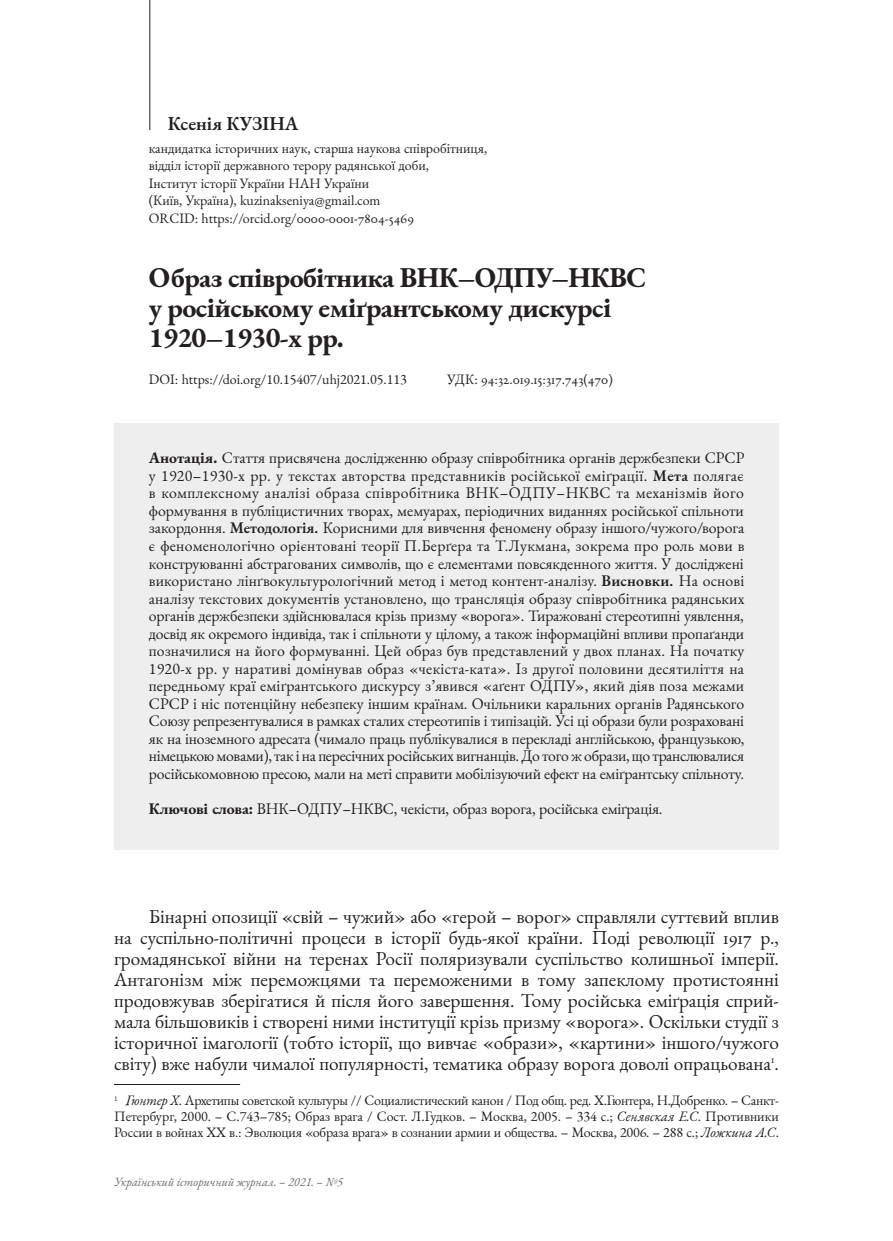
<style>
.page{position:relative;width:893px;height:1241px;background:#fff}
.page>*{position:absolute;margin:0;border:0;box-sizing:border-box;transform-origin:0 0}
.t1{font:700 28px/29.8px "EB Garamond";letter-spacing:-.02em;color:#231f20}
.t2{font:19.25px/21px "EB Garamond";color:#231f20;text-align:justify}
.t3{font:600 19.25px "EB Garamond";color:#231f20}
.t4{font:15.75px/17.5px "EB Garamond";letter-spacing:-.01em;color:#231f20;text-align:justify}
.t5{font:14px/17.5px "EB Garamond";color:#231f20}
.t6{font:italic 12.25px "EB Garamond";color:#6c6d70}
.s1{font-weight:700}
.s2{font-weight:600}
.s3{font-style:italic}
</style>
<div class="page">
<hr style="left:149px;top:0;width:1px;height:130px;background:#231f20">
<div style="left:114px;top:422px;width:665px;height:427px;background:#eeeeef"></div>
<hr style="left:114px;top:1083px;width:126px;height:1px;background:#231f20">
<p class="t3" style="left:168px;top:111px;width:132px">Ксенія КУЗІНА</p>
<p class="t5" style="left:149px;top:139px;width:340px">кандидатка історичних наук, старша наукова співробітниця, відділ історії державного терору радянської доби,<br>Інститут історії України НАН України<br>(Київ, Україна), kuzinakseniya@gmail.com<br>ORCID: https://orcid.org/0000-0001-7804-5469</p>
<h1 class="t1" style="left:149px;top:263px;width:499px">Образ співробітника ВНК–ОДПУ–НКВС у російському еміґрантському дискурсі<br>1920–1930-х рр.</h1>
<p class="t5" style="left:149px;top:370px;width:260px">DOI: https://doi.org/10.15407/uhj2021.05.113</p>
<p class="t5" style="left:447px;top:370px;width:167px">УДК: 94:32.019.15:317.743(470)</p>
<p class="t4" style="left:149px;top:449px;width:597px"><span class="s1">Анотація.</span> Стаття присвячена дослідженню образу співробітника органів держбезпеки СРСР у 1920–1930-х рр. у текстах авторства представників російської еміґрації. <span class="s2">Мета</span> полягає в комплексному аналізі образа співробітника ВНК–ОДПУ–НКВС та механізмів його формування в публіцистичних творах, мемуарах, періодичних виданнях російської спільноти закордоння. <span class="s2">Методологія.</span> Корисними для вивчення феномену образу іншого/чужого/ворога є феноменологічно орієнтовані теорії П.Берґера та Т.Лукмана, зокрема про роль мови в конструюванні абстрагованих символів, що є елементами повсякденного життя. У досліджені використано лінґвокультурологічний метод і метод контент-аналізу. <span class="s2">Висновки.</span> На основі аналізу текстових документів установлено, що трансляція образу співробітника радянських органів держбезпеки здійснювалася крізь призму «ворога». Тиражовані стереотипні уявлення, досвід як окремого індивіда, так і спільноти у цілому, а також інформаційні впливи пропаґанди позначилися на його формуванні. Цей образ був представлений у двох планах. На початку 1920‑х рр. у наративі домінував образ «чекіста-ката». Із другої половини десятиліття на передньому краї еміґрантського дискурсу з’явився «аґент ОДПУ», який діяв поза межами СРСР і ніс потенційну небезпеку іншим країнам. Очільники каральних органів Радянського Союзу репрезентувалися в рамках сталих стереотипів і типізацій. Усі ці образи були розраховані як на іноземного адресата (чимало праць публікувалися в перекладі англійською, французькою, німецькою мовами), так і на пересічних російських вигнанців. До того ж образи, що транслювалися російськомовною пресою, мали на меті справити мобілізуючий ефект на еміґрантську спільноту.</p>
<p class="t4" style="left:149px;top:799px;width:515px"><span class="s1">Ключові слова:</span> ВНК–ОДПУ–НКВС, чекісти, образ ворога, російська еміґрація.</p>
<p class="t2" style="left:114px;top:905px;width:666px;text-indent:35px">Бінарні опозиції «свій – чужий» або «герой – ворог» справляли суттєвий вплив на суспільно-політичні процеси в історії будь-якої країни. Поді революції 1917 р., громадянської війни на теренах Росії поляризували суспільство колишньої імперії.<br>Антагонізм між переможцями та переможеними в тому запеклому протистоянні продовжував зберігатися й після його завершення. Тому російська еміґрація сприй&shy;мала більшовиків і створені ними інституції крізь призму «ворога». Оскільки студії з історичної імагології (тобто історії, що вивчає «образи», «картини» іншого/чужого світу) вже набули чималої популярності, тематика образу ворога доволі опрацьована<sup>1</sup>.</p>
<p class="t5" style="left:114px;top:1092px;width:666px;line-height:15.8px;text-align:justify"><sup>1</sup> <span class="s3">Гюнтер Х</span>. Архетипы советской культуры // Социалистический канон / Под общ. ред. Х.Гюнтера, Н.Добренко. – Санкт-Петербург, 2000. – С.743–785; Образ врага / Сост. Л.Гудков. – Москва, 2005. – 334 с.; <span class="s3">Сенявская Е.С</span>. Противники России в войнах ХХ в.: Эволюция «образа врага» в сознании армии и общества. – Москва, 2006. – 288 с.; <span class="s3">Ложкина А.С</span>.</p>
<p class="t6" style="left:114px;top:1173px;width:230px">Український історичний журнал. – 2021. – №5</p>
</div>
